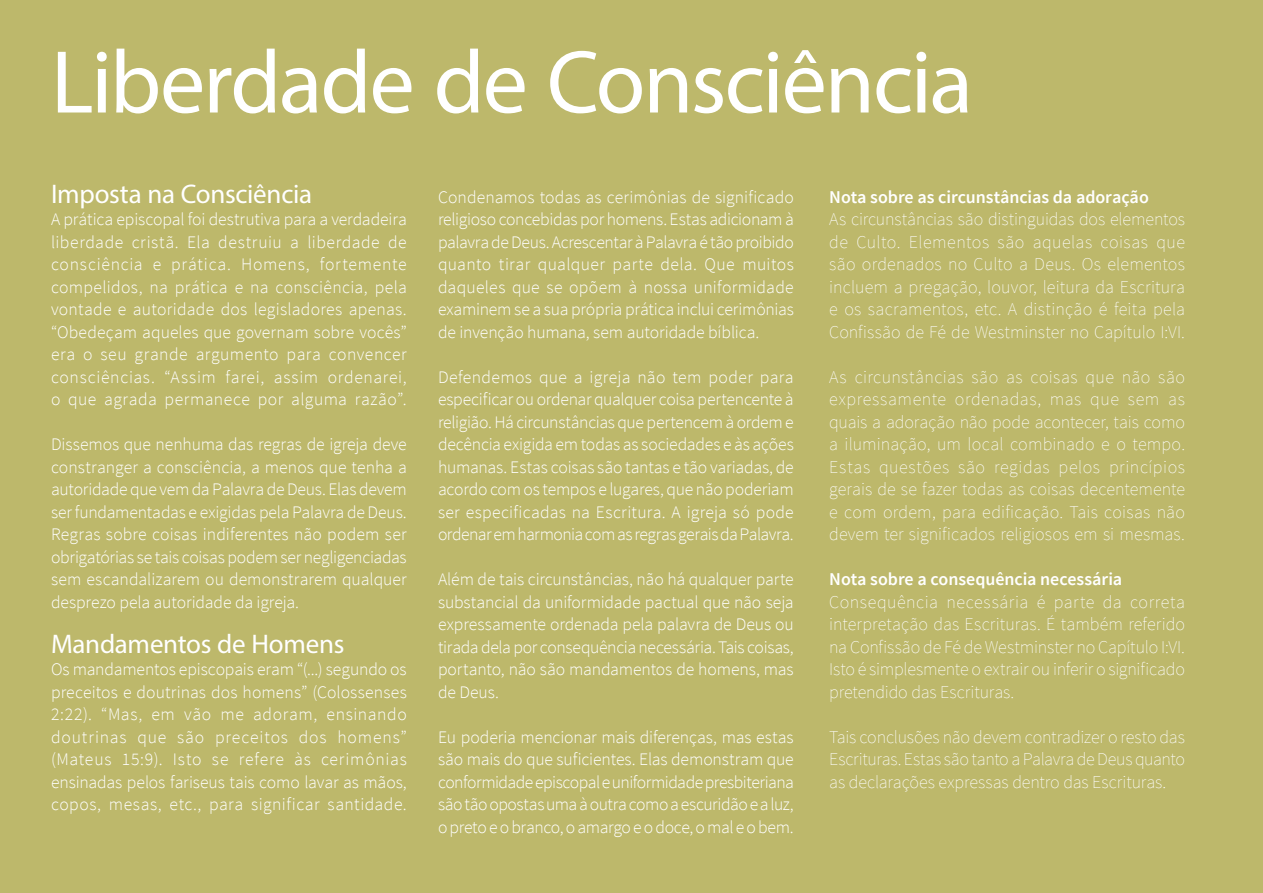
<style>
.page{position:relative;width:1263px;height:893px;background:#bdb86b}
.page>*{position:absolute;margin:0;border:0;box-sizing:border-box;transform-origin:0 0}
.t1{font:90px "Myriad Pro";letter-spacing:-.02em;color:#fff}
.t2{font:27px "Myriad Pro";letter-spacing:-.01em;color:#fff}
.t3{font:200 18px/22.5px "Source Sans Pro";color:#fff;text-align:justify}
.t4{font:600 18px "Source Sans Pro";letter-spacing:-.005em;color:#fff}
.t5{font:300 17.7px/22.5px "Source Sans Pro";letter-spacing:-.01em;color:#fff;text-align:justify}
</style>
<div class="page">
<h1 class="t1" style="left:51px;top:27px;width:923px">Liberdade de Consciência</h1>
<h2 class="t2" style="left:51px;top:177px;width:262px">Imposta na Consciência</h2>
<p class="t5" style="left:51px;top:208px;width:357px">A prática episcopal foi destrutiva para a verdadeira liberdade cristã. Ela destruiu a liberdade de consciência e prática. Homens, fortemente compelidos, na prática e na consciência, pela vontade e autoridade dos legisladores apenas. “Obedeçam aqueles que governam sobre vocês” era o seu grande argumento para convencer consciências. “Assim farei, assim ordenarei, o que agrada permanece por alguma razão”.</p>
<p class="t5" style="left:51px;top:433px;width:357px">Dissemos que nenhuma das regras de igreja deve constranger a consciência, a menos que tenha a autoridade que vem da Palavra de Deus. Elas devem ser fundamentadas e exigidas pela Palavra de Deus.<br>Regras sobre coisas indiferentes não podem ser obrigatórias se tais coisas podem ser negligenciadas sem escandalizarem ou demonstrarem qualquer desprezo pela autoridade da igreja.</p>
<h2 class="t2" style="left:51px;top:627px;width:295px">Mandamentos de Homens</h2>
<p class="t5" style="left:51px;top:658px;width:357px">Os mandamentos episcopais eram “(...) segundo os preceitos e doutrinas dos homens” (Colossenses 2:22). “Mas, em vão me adoram, ensinando doutrinas que são preceitos dos homens” (Mateus 15:9). Isto se refere às cerimônias ensinadas pelos fariseus tais como lavar as mãos, copos, mesas, etc., para significar santidade.</p>
<p class="t5" style="left:438px;top:186px;width:357px">Condenamos todas as cerimônias de significado religioso concebidas por homens. Estas adicionam à palavra de Deus. Acrescentar à Palavra é tão proibido quanto tirar qualquer parte dela. Que muitos daqueles que se opõem à nossa uniformidade examinem se a sua própria prática inclui cerimônias de invenção humana, sem autoridade bíblica.</p>
<p class="t5" style="left:438px;top:366px;width:357px">Defendemos que a igreja não tem poder para especificar ou ordenar qualquer coisa pertencente à religião. Há circunstâncias que pertencem à ordem e decência exigida em todas as sociedades e às ações humanas. Estas coisas são tantas e tão variadas, de acordo com os tempos e lugares, que não poderiam ser especificadas na Escritura. A igreja só pode ordenar em harmonia com as regras gerais da Palavra.</p>
<p class="t5" style="left:438px;top:568px;width:357px">Além de tais circunstâncias, não há qualquer parte substancial da uniformidade pactual que não seja expressamente ordenada pela palavra de Deus ou tirada dela por consequência necessária. Tais coisas, portanto, não são mandamentos de homens, mas de Deus.</p>
<p class="t5" style="left:438px;top:726px;width:357px">Eu poderia mencionar mais diferenças, mas estas são mais do que suficientes. Elas demonstram que conformidade episcopal e uniformidade presbiteriana são tão opostas uma à outra como a escuridão e a luz, o preto e o branco, o amargo e o doce, o mal e o bem.</p>
<p class="t4" style="left:829px;top:185px;width:321px">Nota sobre as circunstâncias da adoração</p>
<p class="t3" style="left:829px;top:208px;width:357px">As circunstâncias são distinguidas dos elementos de Culto. Elementos são aquelas coisas que são ordenados no Culto a Deus. Os elementos incluem a pregação, louvor, leitura da Escritura e os sacramentos, etc. A distinção é feita pela Confissão de Fé de Westminster no Capítulo I:VI.</p>
<p class="t3" style="left:829px;top:365px;width:357px">As circunstâncias são as coisas que não são expressamente ordenadas, mas que sem as quais a adoração não pode acontecer, tais como a iluminação, um local combinado e o tempo.<br>Estas questões são regidas pelos princípios gerais de se fazer todas as coisas decentemente e com ordem, para edificação. Tais coisas não devem ter significados religiosos em si mesmas.</p>
<p class="t4" style="left:829px;top:568px;width:295px">Nota sobre a consequência necessária</p>
<p class="t3" style="left:829px;top:590px;width:357px">Consequência necessária é parte da correta interpretação das Escrituras. É também referido na Confissão de Fé de Westminster no Capítulo I:VI.<br>Isto é simplesmente o extrair ou inferir o significado pretendido das Escrituras.</p>
<p class="t3" style="left:829px;top:725px;width:357px">Tais conclusões não devem contradizer o resto das Escrituras. Estas são tanto a Palavra de Deus quanto as declarações expressas dentro das Escrituras.</p>
</div>
